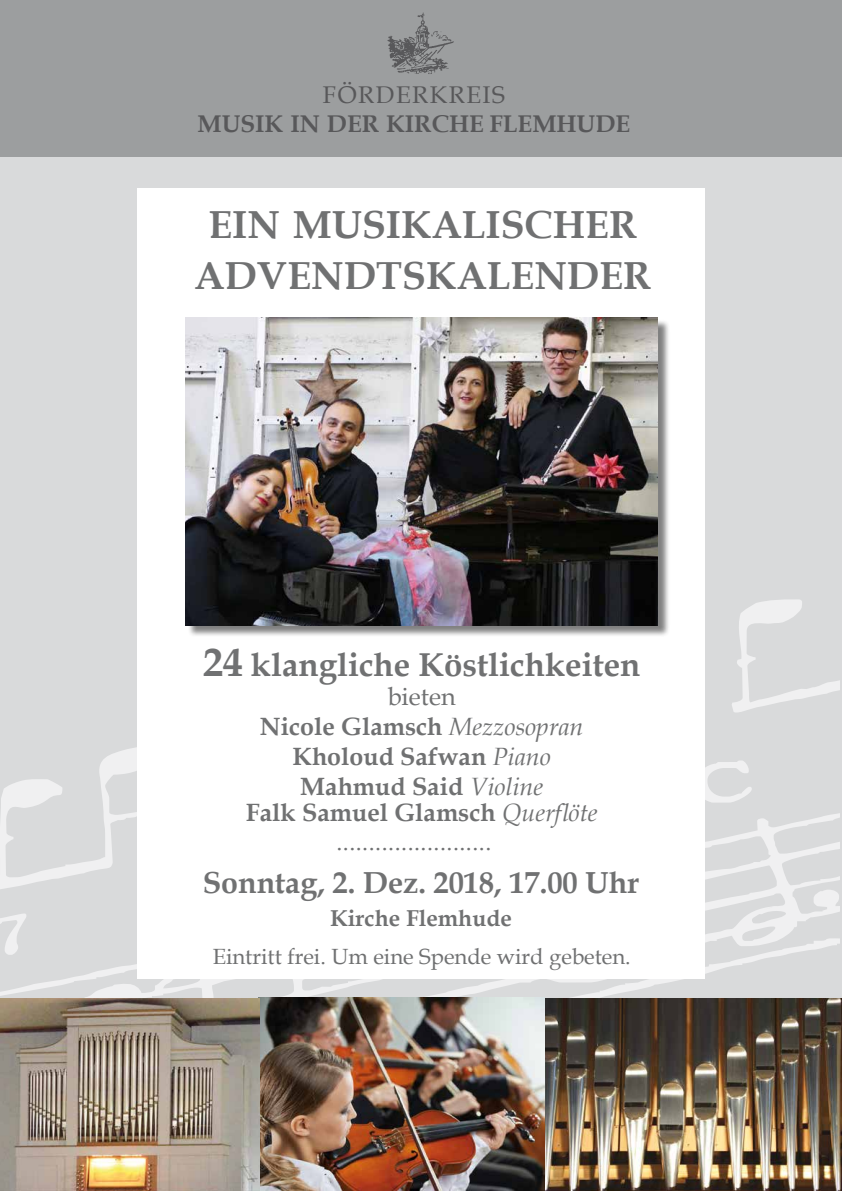
<style>
.page{position:relative;width:842px;height:1191px;background:#fff}
.page>*{position:absolute;margin:0;border:0;box-sizing:border-box;transform-origin:0 0}
.t1{font:700 39px/51px "Book Antiqua";color:#707172;text-align:center}
.t2{font:700 33px "Book Antiqua";color:#707172}
.t3{font:700 30.3px "Book Antiqua";color:#707172}
.t4{font:700 25px/30px "Book Antiqua";color:#707172;text-align:center}
.t5{font:700 24.2px "Book Antiqua";color:#58585a}
.t6{font:24.2px "Book Antiqua";letter-spacing:.06em;color:#58585a}
.t7{font:24px "Book Antiqua";color:#707172}
.t8{font:700 23px "Book Antiqua";color:#707172}
.t9{font:22px "Book Antiqua";color:#707172}
.s1{font-size:40px}
.s2{font-weight:400}
.s3{font-weight:400;font-style:italic}
</style>
<div class="page">
<div style="left:0;top:12px;width:842px;height:1172px;background:#d9dadb"></div>
<div style="left:0;top:0;width:842px;height:156px;background:#9c9e9f"></div>
<svg style="left:0;top:567px;width:840px;height:430px"></svg>
<div style="left:137px;top:188px;width:567px;height:791px;background:#fff"></div>
<img style="left:387px;top:12px;width:67px;height:62px">
<div style="left:187px;top:319px;width:483px;height:319px;background:#000;opacity:.5"></div>
<img style="left:186px;top:317px;width:472px;height:308px">
<img style="left:0;top:997px;width:842px;height:194px">
<p class="t6" style="left:323px;top:78px;width:183px">FÖRDERKREIS</p>
<p class="t5" style="left:197px;top:107px;width:434px">MUSIK IN DER KIRCHE FLEMHUDE</p>
<h1 class="t1" style="left:194px;top:199px;width:459px">EIN MUSIKALISCHER<br>ADVENDTSKALENDER</h1>
<h2 class="t2" style="left:203px;top:642px;width:439px"><span class="s1">24</span> klangliche Köstlichkeiten</h2>
<p class="t4" style="left:260px;top:681px;width:325px"><span class="s2">bieten<br></span>Nicole Glamsch <span class="s3">Mezzosopran<br></span>Kholoud Safwan <span class="s3">Piano<br></span>Mahmud Said <span class="s3">Violine</span></p>
<p class="t4" style="left:246px;top:797px;width:353px">Falk Samuel Glamsch <span class="s3">Querflöte</span></p>
<p class="t7" style="left:336px;top:825px;width:157px">........................</p>
<p class="t3" style="left:203px;top:861px;width:438px">Sonntag, 2. Dez. 2018, 17.00 Uhr</p>
<p class="t8" style="left:330px;top:902px;width:183px">Kirche Flemhude</p>
<p class="t9" style="left:213px;top:940px;width:419px">Eintritt frei. Um eine Spende wird gebeten.</p>
</div>
